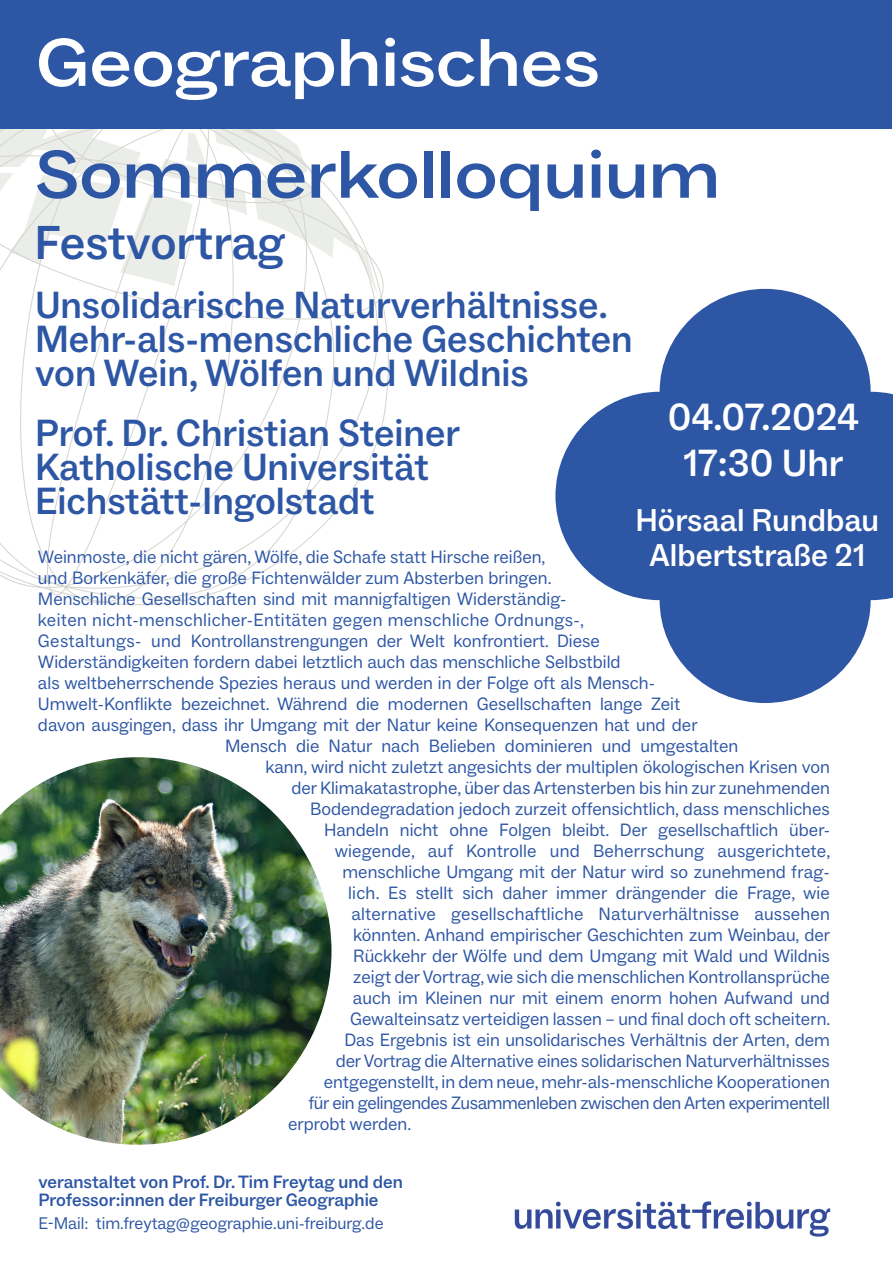
<style>
.page{position:relative;width:893px;height:1263px;background:#fff}
.page>*{position:absolute;margin:0;border:0;box-sizing:border-box;transform-origin:0 0}
.t1{font:500 67.88px "ABC Social Extended";color:#2d56a5}
.t2{font:500 67.88px "ABC Social Extended";color:#fff}
.t3{font:500 48px "ABC Social";color:#2d56a5}
.t4{font:500 38.17px/34px "ABC Social";color:#2d56a5}
.t5{font:500 38.17px/45.8px "ABC Social";color:#fff;text-align:center}
.t6{font:500 31.8px/35px "ABC Social";color:#fff;text-align:center}
.t7{font:18px "ABC Social";color:#2d56a5}
.t8{font:500 18px/18px "ABC Social";color:#2d56a5}
.t9{font:18px "ABC Social";letter-spacing:.02em;color:#2d56a5}
.t10{font:18px "ABC Social";letter-spacing:-.02em;color:#2d56a5}
.t11{font:16.95px "ABC Social";color:#2d56a5}
</style>
<div class="page">
<svg style="left:0;top:128px;width:414px;height:477px"></svg>
<svg style="left:0;top:128px;width:399px;height:199px"></svg>
<div style="left:0;top:0;width:892px;height:128px;background:#2d56a5"></div>
<img style="left:514px;top:1201px;width:317px;height:36px">
<img style="left:0;top:757px;width:331px;height:388px">
<svg style="left:555px;top:289px;width:338px;height:414px;fill:#2d56a5"></svg>
<h1 class="t2" style="left:36px;top:32px;width:565px">Geographisches</h1>
<h1 class="t1" style="left:35px;top:144px;width:687px">Sommerkolloquium</h1>
<h2 class="t3" style="left:35px;top:221px;width:252px">Festvortrag</h2>
<h3 class="t4" style="left:35px;top:290px;width:599px">Unsolidarische Naturverhältnisse.<br>Mehr-als-menschliche Geschichten von Wein, Wölfen und Wildnis</h3>
<h3 class="t5" style="left:668px;top:396px;width:193px">04.07.2024<br>17:30 Uhr</h3>
<h3 class="t6" style="left:636px;top:504px;width:245px">Hörsaal Rundbau<br>Albertstraße 21</h3>
<h3 class="t4" style="left:35px;top:418px;width:427px">Prof. Dr. Christian Steiner<br>Katholische Universität<br>Eichstätt-Ingolstadt</h3>
<p class="t7" style="left:38px;top:549px;width:509px">Weinmoste, die nicht gären, Wölfe, die Schafe statt Hirsche reißen,</p>
<p class="t7" style="left:38px;top:570px;width:515px">und Borkenkäfer, die große Fichtenwälder zum Absterben bringen.</p>
<p class="t7" style="left:38px;top:591px;width:530px">Menschliche Gesellschaften sind mit mannigfaltigen Widerständig-</p>
<p class="t9" style="left:38px;top:612px;width:548px">keiten nicht-menschlicher-Entitäten gegen menschliche Ordnungs-,</p>
<p class="t7" style="left:38px;top:633px;width:563px">Gestaltungs- und Kontrollanstrengungen der Welt konfrontiert. Diese</p>
<p class="t7" style="left:38px;top:654px;width:584px">Widerständigkeiten fordern dabei letztlich auch das menschliche Selbstbild</p>
<p class="t7" style="left:38px;top:675px;width:619px">als weltbeherrschende Spezies heraus und werden in der Folge oft als Mensch-</p>
<p class="t7" style="left:38px;top:696px;width:644px">Umwelt-Konflikte bezeichnet. Während die modernen Gesellschaften lange Zeit</p>
<p class="t7" style="left:38px;top:717px;width:661px">davon ausgingen, dass ihr Umgang mit der Natur keine Konsequenzen hat und der</p>
<p class="t7" style="left:225px;top:738px;width:515px">Mensch die Natur nach Belieben dominieren und umgestalten</p>
<p class="t7" style="left:266px;top:759px;width:566px">kann, wird nicht zuletzt angesichts der multiplen ökologischen Krisen von</p>
<p class="t7" style="left:291px;top:780px;width:540px">der Klimakatastrophe, über das Artensterben bis hin zur zunehmenden</p>
<p class="t7" style="left:310px;top:801px;width:521px">Bodendegradation jedoch zurzeit offensichtlich, dass menschliches</p>
<p class="t7" style="left:324px;top:822px;width:508px">Handeln nicht ohne Folgen bleibt. Der gesellschaftlich über-</p>
<p class="t7" style="left:335px;top:843px;width:497px">wiegende, auf Kontrolle und Beherrschung ausgerichtete,</p>
<p class="t7" style="left:343px;top:864px;width:489px">menschliche Umgang mit der Natur wird so zunehmend frag-</p>
<p class="t7" style="left:348px;top:885px;width:483px">lich. Es stellt sich daher immer drängender die Frage, wie</p>
<p class="t7" style="left:352px;top:906px;width:480px">alternative gesellschaftliche Naturverhältnisse aussehen</p>
<p class="t7" style="left:353px;top:927px;width:479px">könnten. Anhand empirischer Geschichten zum Weinbau, der</p>
<p class="t7" style="left:353px;top:948px;width:478px">Rückkehr der Wölfe und dem Umgang mit Wald und Wildnis</p>
<p class="t7" style="left:353px;top:969px;width:478px">zeigt der Vortrag, wie sich die menschlichen Kontrollansprüche</p>
<p class="t7" style="left:353px;top:990px;width:478px">auch im Kleinen nur mit einem enorm hohen Aufwand und</p>
<p class="t7" style="left:350px;top:1011px;width:482px">Gewalteinsatz verteidigen lassen – und final doch oft scheitern.</p>
<p class="t7" style="left:344px;top:1032px;width:487px">Das Ergebnis ist ein unsolidarisches Verhältnis der Arten, dem</p>
<p class="t7" style="left:336px;top:1053px;width:496px">der Vortrag die Alternative eines solidarischen Naturverhältnisses</p>
<p class="t7" style="left:324px;top:1074px;width:507px">entgegenstellt, in dem neue, mehr-als-menschliche Kooperationen</p>
<p class="t10" style="left:308px;top:1095px;width:523px">für ein gelingendes Zusammenleben zwischen den Arten experimentell</p>
<p class="t7" style="left:288px;top:1116px;width:125px">erprobt werden.</p>
<p class="t8" style="left:38px;top:1173px;width:366px">veranstaltet von Prof. Dr. Tim Freytag und den<br>Professor:innen der Freiburger Geographie</p>
<p class="t11" style="left:38px;top:1215px;width:347px">E-Mail: tim.freytag@geographie.uni-freiburg.de</p>
</div>
